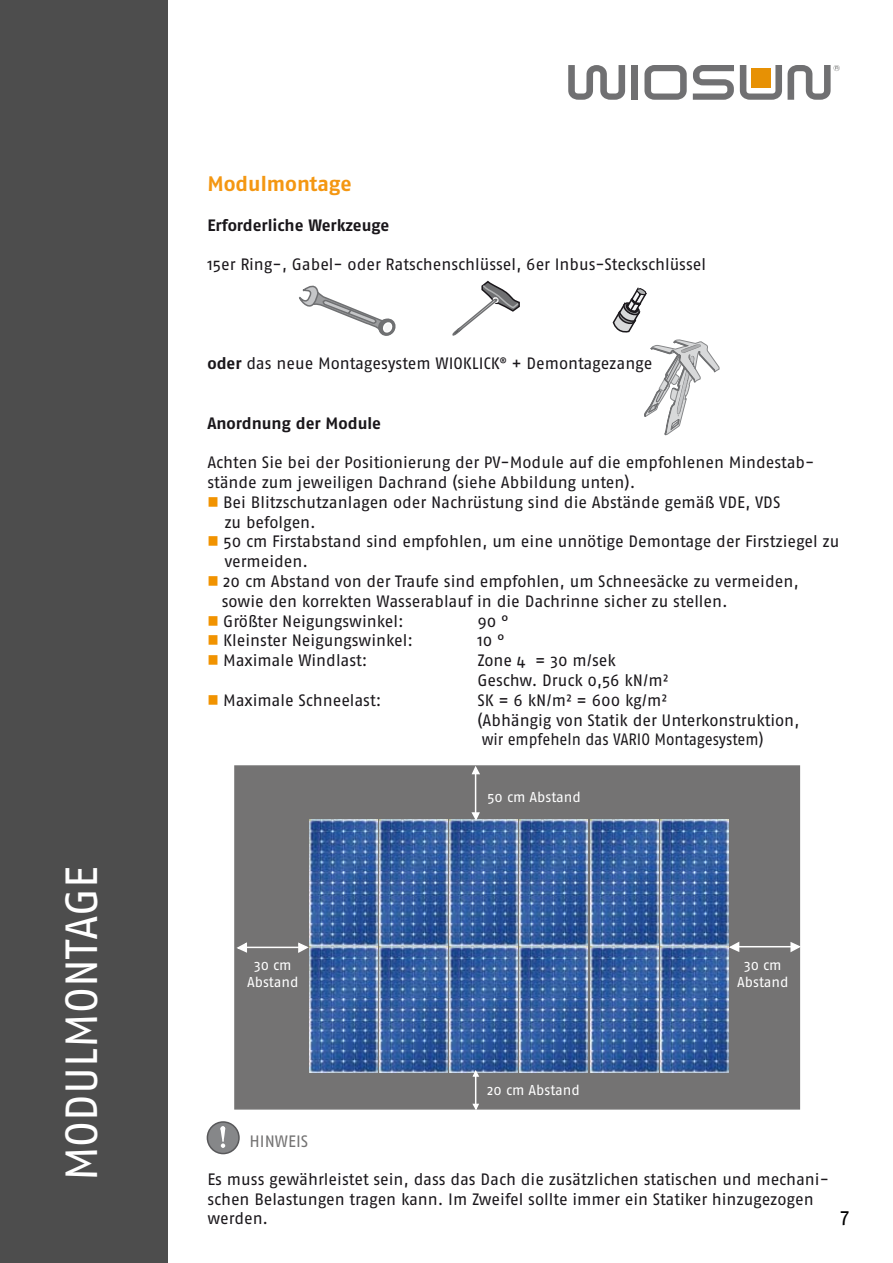
<style>
.page{position:relative;width:893px;height:1263px;background:#fff}
.page>*{position:absolute;margin:0;border:0;box-sizing:border-box;transform-origin:0 0}
.t1{font:45px "Fago OT";color:#fff}
.t2{font:700 21px "Fago OT";color:#f49712}
.t3{font:21px "Fago OT";color:#000}
.t4{font:16.5px/19.8px "Fago OT";letter-spacing:-.005em;color:#1a171b}
.t5{font:700 16.5px "Fago OT";color:#1a171b}
.t6{font:16.5px "Fago OT";color:#747373}
.t7{font:14.25px/17.1px "Fago OT";color:#fff;text-align:center}
.s1{font-weight:700}
.s2{color:#f19300}
</style>
<div class="page">
<svg style="left:299px;top:285px;width:97px;height:51px"></svg>
<svg style="left:453px;top:280px;width:67px;height:56px"></svg>
<svg style="left:612px;top:287px;width:35px;height:46px"></svg>
<div style="left:207px;top:1122px;width:32px;height:31px;background:#868789;border-radius:50%"></div>
<div style="left:207px;top:1121px;width:33px;height:33px;border:2px solid #58585a;border-radius:50%"></div>
<svg style="left:220px;top:1126px;width:5px;height:22px"></svg>
<div style="left:234px;top:765px;width:566px;height:344px;background:#747373;border:2px solid #747373"></div>
<img style="left:660px;top:819px;width:68px;height:253px">
<img style="left:590px;top:819px;width:68px;height:253px">
<img style="left:520px;top:819px;width:68px;height:253px">
<img style="left:450px;top:819px;width:68px;height:253px">
<img style="left:380px;top:819px;width:68px;height:253px">
<img style="left:309px;top:819px;width:68px;height:253px">
<hr style="left:475px;top:1074px;width:1px;height:31px;background:#fff">
<svg style="left:472px;top:1068px;width:9px;height:10px"></svg>
<svg style="left:471px;top:1102px;width:9px;height:8px"></svg>
<hr style="left:475px;top:771px;width:1px;height:43px;background:#fff">
<svg style="left:471px;top:765px;width:10px;height:10px"></svg>
<svg style="left:470px;top:811px;width:11px;height:11px"></svg>
<hr style="left:737px;top:946px;width:57px;height:1px;background:#fff">
<svg style="left:789px;top:941px;width:12px;height:12px"></svg>
<svg style="left:727px;top:940px;width:14px;height:13px"></svg>
<hr style="left:245px;top:947px;width:57px;height:1px;background:#fff">
<svg style="left:297px;top:942px;width:13px;height:12px"></svg>
<svg style="left:235px;top:941px;width:13px;height:12px"></svg>
<div style="left:0;top:0;width:168px;height:1263px;background:#4d4d4d"></div>
<svg style="left:568px;top:65px;width:57px;height:35px"></svg>
<div style="left:631px;top:65px;width:7px;height:35px;background:#707072"></div>
<svg style="left:644px;top:65px;width:43px;height:35px"></svg>
<svg style="left:693px;top:65px;width:41px;height:35px"></svg>
<svg style="left:740px;top:65px;width:42px;height:35px"></svg>
<svg style="left:788px;top:65px;width:52px;height:35px"></svg>
<div style="left:751px;top:68px;width:20px;height:20px;background:#e79104"></div>
<svg style="left:644px;top:340px;width:75px;height:95px"></svg>
<h1 class="t1" style="left:55px;top:1181px;width:316px;rotate:-90deg">MODULMONTAGE</h1>
<p class="t2" style="left:207px;top:171px;width:146px">Modulmontage</p>
<p class="t5" style="left:207px;top:215px;width:184px">Erforderliche Werkzeuge</p>
<p class="t4" style="left:207px;top:255px;width:500px">15er Ring-, Gabel- oder Ratschenschlüssel, 6er Inbus-Steckschlüssel</p>
<p class="t4" style="left:207px;top:354px;width:446px"><span class="s1">oder</span> das neue Montagesystem WIOKLICK® + Demontagezange</p>
<p class="t5" style="left:207px;top:413px;width:175px">Anordnung der Module</p>
<p class="t4" style="left:207px;top:453px;width:608px">Achten Sie bei der Positionierung der PV-Module auf die empfohlenen Mindestab&shy;stände zum jeweiligen Dachrand (siehe Abbildung unten).</p>
<p class="t4" style="left:224px;top:492px;width:558px;text-indent:-17px"><span class="s2">■</span> Bei Blitzschutzanlagen oder Nachrüstung sind die Abstände gemäß VDE, VDS zu befolgen.</p>
<p class="t4" style="left:224px;top:532px;width:616px;text-indent:-17px"><span class="s2">■</span> 50 cm Firstabstand sind empfohlen, um eine unnötige Demontage der Firstziegel zu vermeiden.</p>
<p class="t4" style="left:222px;top:571px;width:578px;text-indent:-14px"><span class="s2">■</span> 20 cm Abstand von der Traufe sind empfohlen, um Schneesäcke zu vermeiden, sowie den korrekten Wasserablauf in die Dachrinne sicher zu stellen.</p>
<p class="t4" style="left:207px;top:611px;width:198px"><span class="s2">■</span> Größter Neigungswinkel:</p>
<p class="t4" style="left:477px;top:611px;width:33px">90 °</p>
<p class="t4" style="left:207px;top:631px;width:207px"><span class="s2">■</span> Kleinster Neigungswinkel:</p>
<p class="t4" style="left:477px;top:631px;width:29px">10 °</p>
<p class="t4" style="left:207px;top:651px;width:162px"><span class="s2">■</span> Maximale Windlast:</p>
<p class="t4" style="left:477px;top:651px;width:193px">Zone 4 = 30 m/sek<br>Geschw. Druck 0,56 kN/m²</p>
<p class="t4" style="left:207px;top:690px;width:176px"><span class="s2">■</span> Maximale Schneelast:</p>
<p class="t4" style="left:477px;top:690px;width:324px">SK = 6 kN/m² = 600 kg/m²<br>(Abhängig von Statik der Unterkonstruktion, wir empfeheln das VARIO Montagesystem)</p>
<p class="t7" style="left:487px;top:789px;width:95px">50 cm Abstand</p>
<p class="t7" style="left:247px;top:956px;width:53px">30 cm<br>Abstand</p>
<p class="t7" style="left:737px;top:957px;width:53px">30 cm<br>Abstand</p>
<p class="t7" style="left:487px;top:1081px;width:94px">20 cm Abstand</p>
<p class="t6" style="left:250px;top:1131px;width:60px">HINWEIS</p>
<p class="t4" style="left:207px;top:1169px;width:623px">Es muss gewährleistet sein, dass das Dach die zusätzlichen statischen und mechani&shy;schen Belastungen tragen kann. Im Zweifel sollte immer ein Statiker hinzugezogen werden.</p>
<p class="t3" style="left:840px;top:1203px;width:10px">7</p>
</div>
